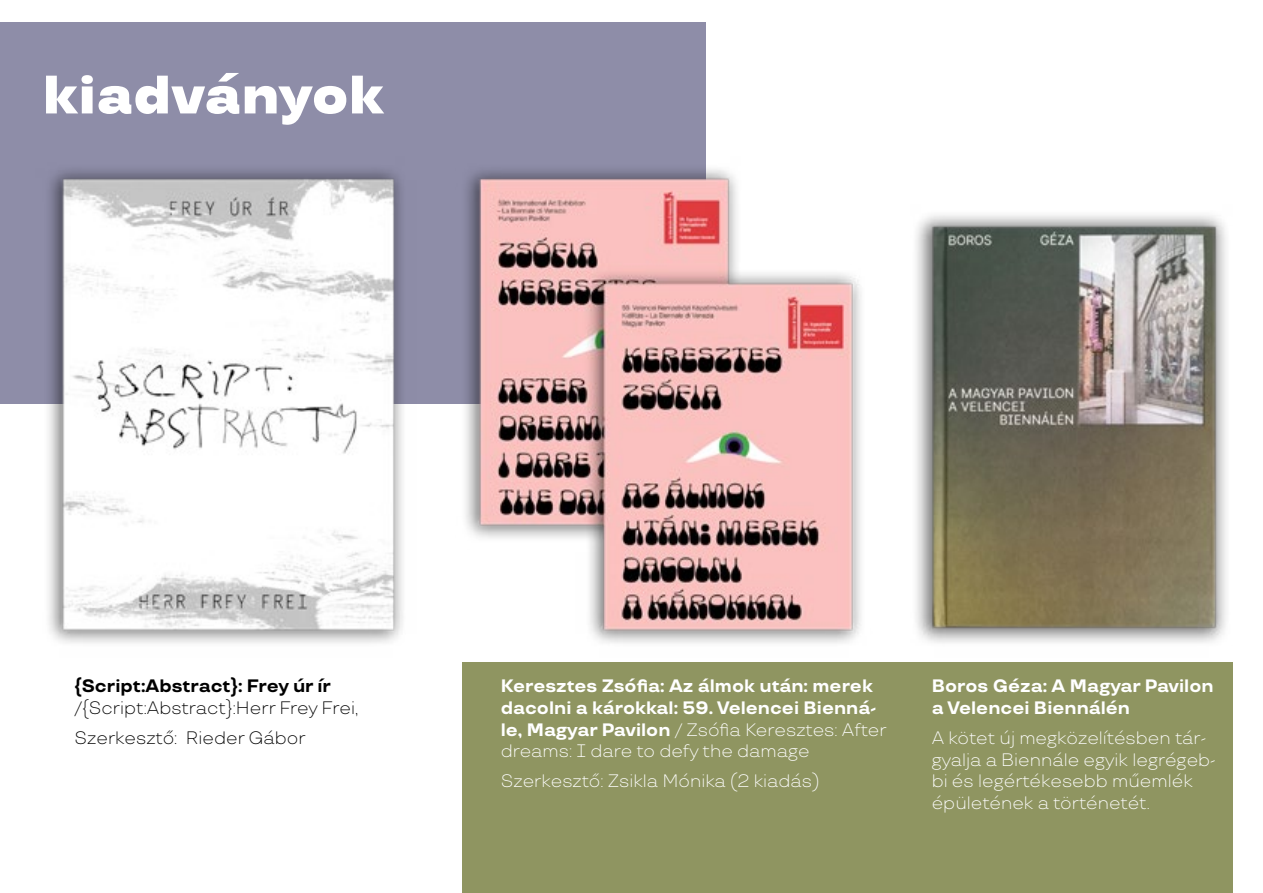
<style>
.page{position:relative;width:1263px;height:893px;background:#fff}
.page>*{position:absolute;margin:0;border:0;box-sizing:border-box;transform-origin:0 0}
.t1{font:900 54px "TT Travels";color:#fff}
.t2{font:700 18px/21.6px "TT Travels";color:#fff}
.t3{font:300 18px/21.6px "TT Travels";color:#fff}
.t4{font:300 18px/30.2px "TT Travels";color:#000}
.t5{font:700 18px "TT Travels";color:#000}
.s1{font-weight:300}
</style>
<div class="page">
<div style="left:462px;top:662px;width:771px;height:231px;background:#8f9561"></div>
<div style="left:0;top:23px;width:706px;height:381px;background:#8e8da8"></div>
<img style="left:48px;top:169px;width:1178px;height:474px">
<h1 class="t1" style="left:43px;top:61px;width:343px">kiadványok</h1>
<p class="t5" style="left:74px;top:675px;width:258px">{Script:Abstract}: Frey úr ír</p>
<p class="t4" style="left:74px;top:693px;width:285px">/{Script:Abstract}:Herr Frey Frei,<br>Szerkesztő: Rieder Gábor</p>
<p class="t2" style="left:501px;top:676px;width:387px">Keresztes Zsófia: Az álmok után: merek dacolni a károkkal: 59. Velencei Bienná&shy;le, Magyar Pavilon <span class="s1">/ Zsófia Keresztes: After dreams: I dare to defy the damage</span></p>
<p class="t3" style="left:501px;top:770px;width:320px">Szerkesztő: Zsikla Mónika (2 kiadás)</p>
<p class="t2" style="left:932px;top:676px;width:283px">Boros Géza: A Magyar Pavilon a Velencei Biennálén</p>
<p class="t3" style="left:932px;top:727px;width:285px">A kötet új megközelítésben tár&shy;gyalja a Biennále egyik legrégeb&shy;bi és legértékesebb műemlék épületének a történetét.</p>
</div>
